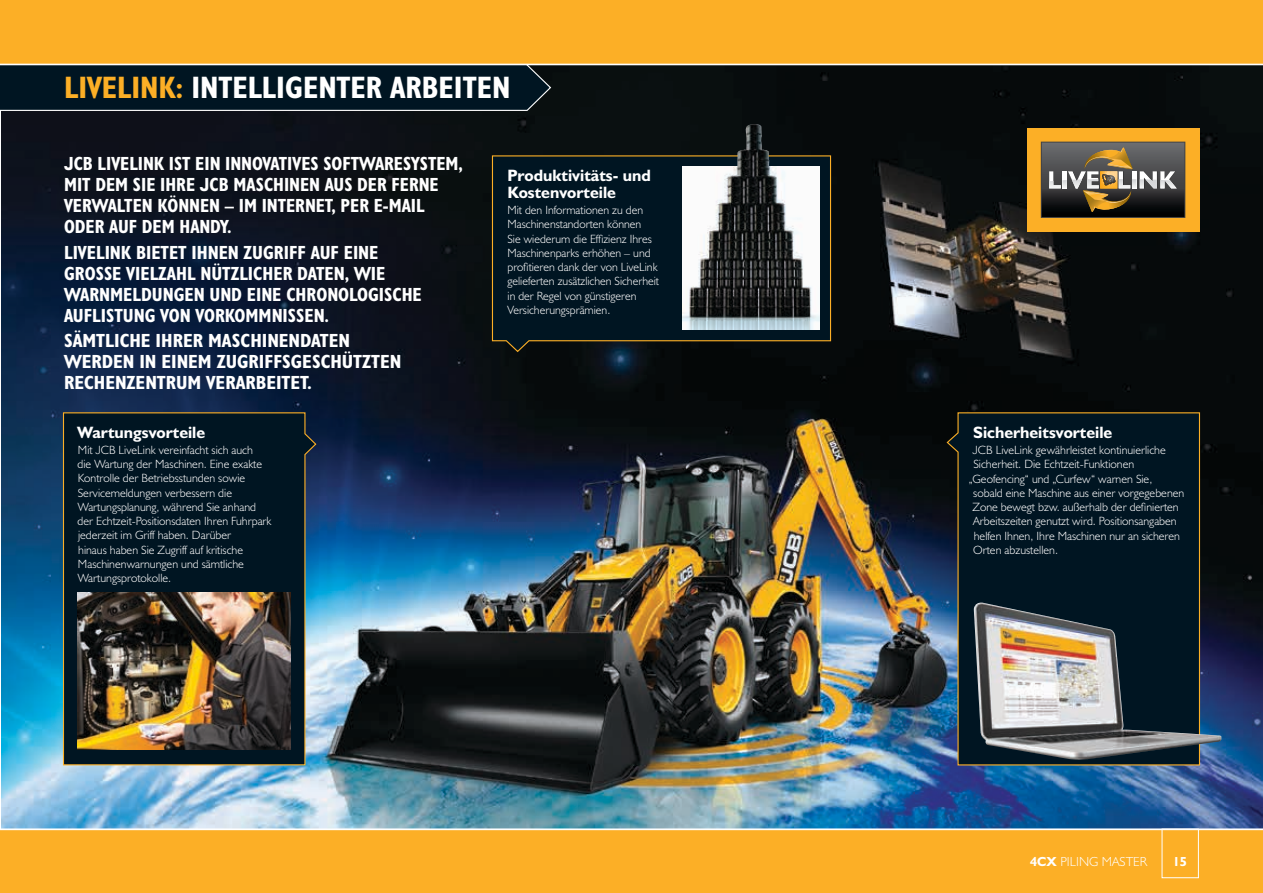
<style>
.page{position:relative;width:1263px;height:893px;background:#fff}
.page>*{position:absolute;margin:0;border:0;box-sizing:border-box;transform-origin:0 0}
.t1{font:31.2px "JCB Bold Condensed";color:#fff}
.t2{font:19.2px/21px "JCB Bold Condensed";color:#fff}
.t3{font:16.5px/17.2px "JCB Bold";color:#fff}
.t4{font:13.2px "JCB Light";color:#fff}
.t5{font:700 13.2px "JCB Euro";color:#fff}
.t6{font:12px/14.2px "JCB Light";color:#fff}
.s1{color:#fcaf26}
.s2{font-family:"JCB Bold"}
</style>
<div class="page">
<img style="left:1px;top:65px;width:1262px;height:764px">
<svg style="left:1px;top:65px;width:551px;height:47px;background:#081b28"></svg>
<svg style="left:62px;top:412px;width:255px;height:354px;background:#0d222e"></svg>
<svg style="left:946px;top:412px;width:254px;height:354px;background:#081c27"></svg>
<img style="left:77px;top:593px;width:213px;height:156px">
<svg style="left:491px;top:155px;width:341px;height:198px;background:#091a22"></svg>
<img style="left:683px;top:167px;width:136px;height:162px">
<img style="left:690px;top:124px;width:120px;height:192px">
<img style="left:974px;top:603px;width:248px;height:157px">
<div style="left:1027px;top:128px;width:172px;height:104px;background:#fcaf26"></div>
<svg style="left:1041px;top:142px;width:144px;height:76px;background:#5d574d"></svg>
<img style="left:0;top:57px;width:1px;height:489px">
<div style="left:0;top:0;width:1263px;height:64px;background:#fcaf26"></div>
<div style="left:0;top:829px;width:1263px;height:64px;background:#fcaf26"></div>
<hr style="left:0;top:829px;width:1263px;height:1px;background:#fff">
<hr style="left:0;top:64px;width:1263px;height:1px;background:#fff">
<div style="left:1162px;top:829px;width:37px;height:49px;border:1px solid #fff"></div>
<h1 class="t1" style="left:64px;top:68px;width:448px"><span class="s1">LIVELINK:</span> INTELLIGENTER ARBEITEN</h1>
<h2 class="t2" style="left:64px;top:152px;width:400px">JCB LIVELINK IST EIN INNOVATIVES SOFTWARESYSTEM, MIT DEM SIE IHRE JCB MASCHINEN AUS DER FERNE VERWALTEN KÖNNEN – IM INTERNET, PER E-MAIL ODER AUF DEM HANDY.</h2>
<h2 class="t2" style="left:64px;top:241px;width:359px">LIVELINK BIETET IHNEN ZUGRIFF AUF EINE GROSSE VIELZAHL NÜTZLICHER DATEN, WIE WARNMELDUNGEN UND EINE CHRONOLOGISCHE AUFLISTUNG VON VORKOMMNISSEN.</h2>
<h2 class="t2" style="left:64px;top:330px;width:339px">SÄMTLICHE IHRER MASCHINENDATEN<br>WERDEN IN EINEM ZUGRIFFSGESCHÜTZTEN<br>RECHENZENTRUM VERARBEITET.</h2>
<h3 class="t3" style="left:77px;top:423px;width:130px">Wartungsvorteile</h3>
<p class="t6" style="left:78px;top:442px;width:195px">Mit JCB LiveLink vereinfacht sich auch<br>die Wartung der Maschinen. Eine exakte Kontrolle der Betriebsstunden sowie Servicemeldungen verbessern die Wartungsplanung, während Sie anhand der Echtzeit-Positionsdaten Ihren Fuhrpark jederzeit im Griff haben. Darüber<br>hinaus haben Sie Zugriff auf kritische Maschinenwarnungen und sämtliche Wartungsprotokolle.</p>
<h3 class="t3" style="left:507px;top:166px;width:145px">Produktivitäts- und<br>Kostenvorteile</h3>
<p class="t6" style="left:507px;top:203px;width:153px">Mit den Informationen zu den<br>Maschinenstandorten können<br>Sie wiederum die Effizienz Ihres<br>Maschinenparks erhöhen – und profitieren dank der von LiveLink gelieferten zusätzlichen Sicherheit in der Regel von günstigeren<br>Versicherungsprämien.</p>
<h3 class="t3" style="left:973px;top:423px;width:141px">Sicherheitsvorteile</h3>
<p class="t6" style="left:973px;top:443px;width:195px">JCB LiveLink gewährleistet kontinuierliche</p>
<p class="t6" style="left:973px;top:457px;width:162px">Sicherheit. Die Echtzeit-Funktionen</p>
<p class="t6" style="left:969px;top:471px;width:185px">„Geofencing“ und „Curfew“ warnen Sie,</p>
<p class="t6" style="left:973px;top:485px;width:213px">sobald eine Maschine aus einer vorgegebenen</p>
<p class="t6" style="left:972px;top:500px;width:208px">Zone bewegt bzw. außerhalb der definierten</p>
<p class="t6" style="left:973px;top:514px;width:205px">Arbeitszeiten genutzt wird. Positionsangaben</p>
<p class="t6" style="left:974px;top:528px;width:208px">helfen Ihnen, Ihre Maschinen nur an sicheren</p>
<p class="t6" style="left:973px;top:542px;width:86px">Orten abzustellen.</p>
<p class="t4" style="left:1030px;top:853px;width:118px"><span class="s2">4CX</span> PILING MASTER</p>
<p class="t5" style="left:1173px;top:853px;width:16px">15</p>
</div>
